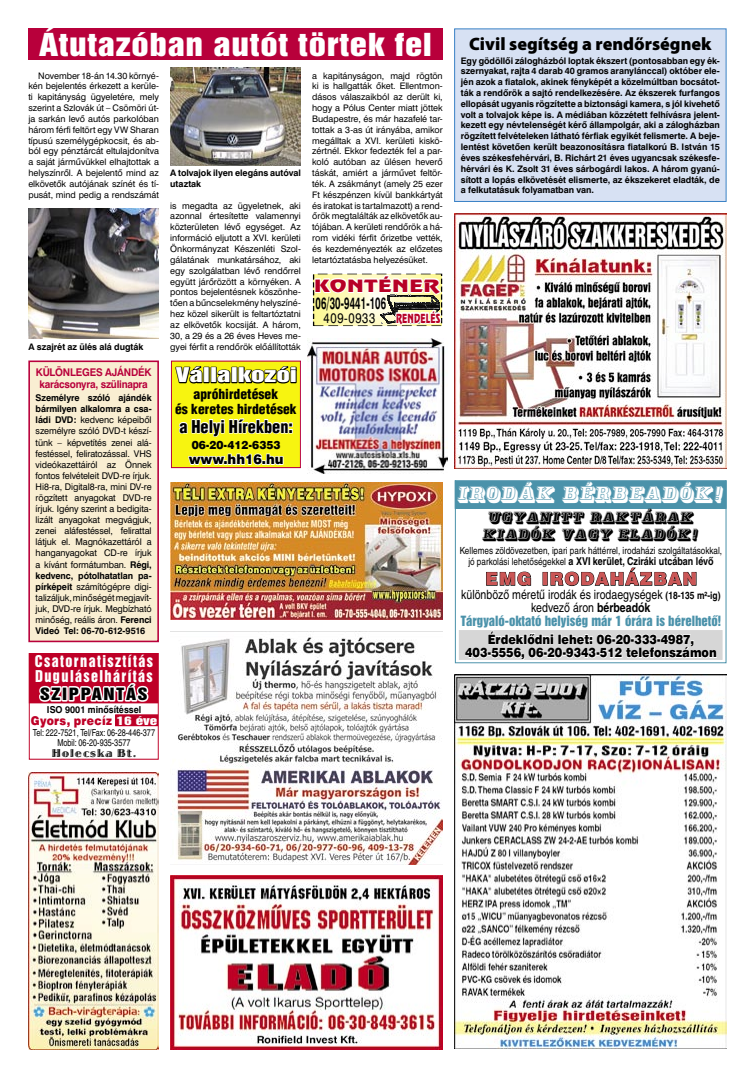
<style>
.page{position:relative;width:755px;height:1078px;background:#fff}
.page>*{position:absolute;margin:0;border:0;box-sizing:border-box;transform-origin:0 0}
._14pk{font:28.9px "Swiss 921 PFL";letter-spacing:.02em;color:#fff;scale:1.23 1}
.t1{font:18.8px "H Decorated 035";color:#fff;scale:.74 1}
.t2{font:18.6px "H Swiss 921";color:#fff;scale:1.5 1}
._18pk{font:900 18px "Myriad Pro";color:#000}
.t3{font:900 17.7px "H Swiss 721";letter-spacing:.065em;color:#cb5656}
.t4{font:900 17.2px "Switzerland Cond";color:#000;scale:.94 1}
.t5{font:700 16.5px "H Swiss 721";letter-spacing:.015em;color:#000;scale:.57 1}
.t6{font:15.4px "H Swiss 921";letter-spacing:.095em;color:#000;scale:1.19 1}
.t7{font:15.1px "Renfrew";letter-spacing:.03em;color:#b70026;scale:1.38 1}
.t8{font:14.8px/15.2px "H Swiss 921";letter-spacing:.095em;color:#fff;scale:.96 1}
.t9{font:14px "H Swiss 721";letter-spacing:.06em;color:#000;scale:.81 1}
.t10{font:13.8px/16.8px "H Decorated 035";color:#000;text-align:center;scale:.74 1}
.t11{font:900 13.5px/15px "Switzerland Cond";color:#000;text-align:center}
.t12{font:900 13.5px "PFL Swiss 721";color:#000;scale:.94 1}
.t13{font:900 12.9px/13.8px "H Swiss 721";color:#000;text-align:center;scale:.87 1}
.t14{font:12.9px "H Swiss 921";color:#4b92aa}
.t15{font:12.8px/12.9px "H Helvetica Narrow";color:#000}
.t16{font:900 12.1px "H Swiss 721";letter-spacing:.03em;color:#be0027;scale:.9 1}
.t17{font:11.7px "Jazz PFL";letter-spacing:.085em;color:#000}
.t18{font:900 11.4px "PFL Swiss 721";color:#000;scale:.94 1}
.t19{font:11.2px "Renfrew";letter-spacing:.03em;color:#b70026;scale:.7 1}
.t20{font:10.8px "H Helvetica Narrow Bold";color:#000}
._10pk{font:700 10.6px/12.5px "Swiss 721 PFL";letter-spacing:-.02em;color:#b8003b;text-align:center;scale:.94 1}
.t21{font:10.6px "H Swiss 921";color:#fff;scale:1.46 1}
.t22{font:10.2px "H Helvetica Narrow Bold";color:#000}
.t23{font:9.9px "H Helvetica Narrow";color:#000}
.t24{font:9.6px/10px "H Helvetica Narrow";color:#000;text-align:center;scale:.93 1}
.t25{font:700 9.6px "H Swiss 721";color:#000;scale:.93 1}
.Body_Text{font:9.2px/11.1px "Swiss 721 PFL";letter-spacing:-.01em;color:#000;text-align:justify}
.Body_Text-2{font:9px/10.8px "Swiss 721 PFL";letter-spacing:-.005em;color:#000;text-align:justify}
.liid-1has{font:700 9px/10.8px "Swiss 721 PFL";letter-spacing:-.005em;color:#000}
.s1{font-weight:700}
.s2{font-family:"H Helvetica Narrow";font-size:9.9px}
.s3{font-family:"H Helvetica Narrow Bold"}
</style>
<div class="page">
<div style="left:454px;top:480px;width:272px;height:183px;border:1px solid #4b92aa"></div>
<div style="left:455px;top:480px;width:270px;height:28px;background:#4b92aa"></div>
<div style="left:454px;top:480px;width:271px;height:28px;border:1px solid #4b92aa"></div>
<svg style="left:486px;top:571px;width:45px;height:15px"></svg>
<svg style="left:550px;top:567px;width:146px;height:20px"></svg>
<div style="left:459px;top:630px;width:262px;height:29px;background:#d6d6d6"></div>
<svg style="left:464px;top:630px;width:252px;height:30px"></svg>
<img style="left:454px;top:674px;width:272px;height:374px">
<img style="left:307px;top:338px;width:140px;height:135px">
<div style="left:29px;top:653px;width:130px;height:106px;border:1px solid #be0027"></div>
<div style="left:29px;top:653px;width:129px;height:49px;background:#be0027"></div>
<svg style="left:37px;top:683px;width:113px;height:77px"></svg>
<div style="left:115px;top:714px;width:42px;height:11px;background:#be0027"></div>
<div style="left:115px;top:714px;width:43px;height:12px;border:1px solid #be0027"></div>
<img style="left:454px;top:213px;width:272px;height:255px">
<svg style="left:313px;top:273px;width:129px;height:54px"></svg>
<img style="left:170px;top:482px;width:272px;height:137px">
<img style="left:170px;top:631px;width:272px;height:233px">
<div style="left:28px;top:28px;width:414px;height:32px;background:#b8003b"></div>
<img style="left:170px;top:875px;width:272px;height:173px">
<img style="left:28px;top:772px;width:131px;height:276px">
<div style="left:171px;top:361px;width:129px;height:106px;background:#f7f410"></div>
<div style="left:171px;top:360px;width:129px;height:108px;border:1px solid #b8003b"></div>
<svg style="left:174px;top:366px;width:123px;height:102px"></svg>
<div style="left:29px;top:361px;width:129px;height:280px;background:#f9eed2"></div>
<div style="left:28px;top:360px;width:131px;height:282px;border:2px solid #b8003b"></div>
<img style="left:28px;top:208px;width:131px;height:130px">
<img style="left:170px;top:68px;width:130px;height:97px">
<div style="left:454px;top:29px;width:271px;height:172px;background:#d7e1f3"></div>
<div style="left:454px;top:28px;width:272px;height:174px;border:1px solid #3a82c6"></div>
<p class="_14pk" style="left:39px;top:26px;width:321px">Átutazóban autót törtek fel</p>
<p class="Body_Text-2" style="left:28px;top:70px;width:132px;text-indent:10px">November 18-án 14.30 környé&shy;kén bejelentés érkezett a kerüle&shy;ti kapitányság ügyeletére, mely szerint a Szlovák út – Csömöri út&shy;ja sarkán levő autós parkolóban három férfi feltört egy VW Sharan típusú személygépkocsit, és ab&shy;ból egy pénztárcát eltulajdonítva a saját járművükkel elhajtottak a helyszínről. A bejelentő mind az elkövetők autójának színét és tí&shy;pusát, mind pedig a rendszámát</p>
<p class="Body_Text-2" style="left:170px;top:200px;width:132px">is megadta az ügyeletnek, aki azonnal értesítette valamennyi közterületen lévő egységet. Az információ eljutott a XVI. kerületi Önkormányzat Készenléti Szol&shy;gálatának munkatársához, aki egy szolgálatban lévő rendőrrel együtt járőrözött a környéken. A pontos bejelentésnek köszönhe&shy;tően a bűncselekmény helyszíné&shy;hez közel sikerült is feltartóztatni az elkövetők kocsiját. A három, 30, a 29 és a 26 éves Heves me&shy;gyei férfit a rendőrök előállították</p>
<p class="Body_Text-2" style="left:312px;top:70px;width:132px">a kapitányságon, majd rögtön ki is hallgatták őket. Ellentmon&shy;dásos válaszaikból az derült ki, hogy a Pólus Center miatt jöttek Budapestre, és már hazafelé tar&shy;tottak a 3-as út irányába, amikor megálltak a XVI. kerületi kiskö&shy;zértnél. Ekkor fedezték fel a par&shy;koló autóban az ülésen heverő táskát, amiért a járművet feltör&shy;ték. A zsákmányt (amely 25 ezer Ft készpénzen kívül bankkártyát és iratokat is tartalmazott) a rend&shy;őrök megtalálták az elkövetők au&shy;tójában. A kerületi rendőrök a há&shy;rom vidéki férfit őrizetbe vették, és kezdeményezték az előzetes letartóztatásba helyezésüket.</p>
<p class="liid-1has" style="left:170px;top:167px;width:132px">A tolvajok ilyen elegáns autóval utaztak</p>
<p class="t7" style="left:314px;top:276px;width:92px">KONTÉNER</p>
<p class="t19" style="left:396px;top:311px;width:65px">RENDELÉS</p>
<p class="t5" style="left:315px;top:296px;width:125px">06/30-9441-106</p>
<p class="t9" style="left:323px;top:310px;width:65px">409-0933</p>
<p class="liid-1has" style="left:28px;top:341px;width:116px">A szajrét az ülés alá dugták</p>
<p class="_10pk" style="left:36px;top:365px;width:124px">KÜLÖNLEGES AJÁNDÉK karácsonyra, szülinapra</p>
<p class="Body_Text" style="left:36px;top:392px;width:117px"><span class="s1">Személyre szóló ajándék bármilyen alkalomra a csa&shy;ládi DVD:</span> kedvenc képeiből személyre szóló DVD-t készí&shy;tünk – képvetítés zenei alá&shy;festéssel, feliratozással. VHS videókazettáiról az Önnek fontos felvételeit DVD-re írjuk.<br>Hi8-ra, Digital8-ra, mini DV-re rögzített anyagokat DVD-re írjuk. Igény szerint a bedigita&shy;lizált anyagokat megvágjuk, zenei aláfestéssel, felirattal látjuk el. Magnókazettáról a hanganyagokat CD-re írjuk a kívánt formátumban. <span class="s1">Régi, kedvenc, pótolhatatlan pa&shy;pírképeit</span> számítógépre digi&shy;talizáljuk, minőségét megjavít&shy;juk, DVD-re írjuk. Megbízható minőség, reális áron. <span class="s1">Ferenci Videó Tel: 06-70-612-9516</span></p>
<p class="t8" style="left:35px;top:652px;width:124px">Csatornatisztítás<br>Duguláselhárítás</p>
<p class="t6" style="left:40px;top:684px;width:91px">SZIPPANTÁS</p>
<p class="t21" style="left:116px;top:714px;width:30px">16 éve</p>
<p class="t25" style="left:47px;top:703px;width:103px">ISO 9001 minõsítéssel</p>
<p class="t16" style="left:31px;top:715px;width:92px">Gyors, precíz</p>
<p class="t17" style="left:52px;top:745px;width:86px">Holecska Bt.</p>
<p class="t24" style="left:33px;top:727px;width:133px">Tel: 222-7521, Tel/Fax: 06-28-446-377<br>Mobil: 06-20-935-3577</p>
<p class="t2" style="left:176px;top:365px;width:82px">Vállalkozói</p>
<p class="t11" style="left:175px;top:388px;width:123px">apróhirdetések<br>és keretes hirdetések</p>
<p class="t18" style="left:191px;top:438px;width:96px">06-20-412-6353</p>
<p class="t12" style="left:188px;top:451px;width:102px">www.hh16.hu</p>
<p class="t4" style="left:179px;top:419px;width:122px">a Helyi Hírekben:</p>
<p class="_18pk" style="left:469px;top:34px;width:244px">Civil segítség a rendőrségnek</p>
<p class="liid-1has" style="left:460px;top:55px;width:260px;text-align:justify">Egy gödöllői zálogházból loptak ékszert (pontosabban egy ék&shy;szernyakat, rajta 4 darab 40 gramos aranylánccal) október ele&shy;jén azok a fiatalok, akinek fényképét a közelmúltban bocsátot&shy;ták a rendőrök a sajtó rendelkezésére. Az ékszerek furfangos ellopását ugyanis rögzítette a biztonsági kamera, s jól kivehető volt a tolvajok képe is. A médiában közzétett felhívásra jelent&shy;kezett egy névtelenségét kérő állampolgár, aki a zálogházban rögzített felvételeken látható férfiak egyikét felismerte. A beje&shy;lentést követően került beazonosításra fiatalkorú B. István 15 éves székesfehérvári, B. Richárt 21 éves ugyancsak székesfe&shy;hérvári és K. Zsolt 31 éves sárbogárdi lakos. A három gyanú&shy;sított a lopás elkövetését elismerte, az ékszekeret eladták, de a felkutatásuk folyamatban van.</p>
<p class="t1" style="left:457px;top:482px;width:361px">IRODÁK BÉRBEADÓK!</p>
<p class="t10" style="left:482px;top:508px;width:293px">UGYANITT RAKTÁRAK<br>KIADÓK VAGY ELADÓK!</p>
<p class="t23" style="left:459px;top:544px;width:264px">Kellemes zöldövezetben, ipari park háttérrel, irodaházi szolgáltatásokkal,</p>
<p class="t20" style="left:468px;top:554px;width:247px"><span class="s2">jó parkolási lehetõségekkel</span> a XVI kerület, Cziráki utcában lévõ</p>
<p class="t15" style="left:530px;top:587px;width:133px;text-indent:-70px">különbözõ méretû irodák és irodaegységek kedvezõ áron <span class="s3">bérbeadók</span></p>
<p class="t22" style="left:665px;top:588px;width:56px">(18-135 m²-ig)</p>
<p class="t3" style="left:485px;top:568px;width:213px">EMG IRODAHÁZBAN</p>
<p class="t14" style="left:460px;top:615px;width:262px">Tárgyaló-oktató helyiség már 1 órára is bérelhetõ!</p>
<p class="t13" style="left:465px;top:631px;width:290px">Érdeklõdni lehet: 06-20-333-4987,<br>403-5556, 06-20-9343-512 telefonszámon</p>
</div>
